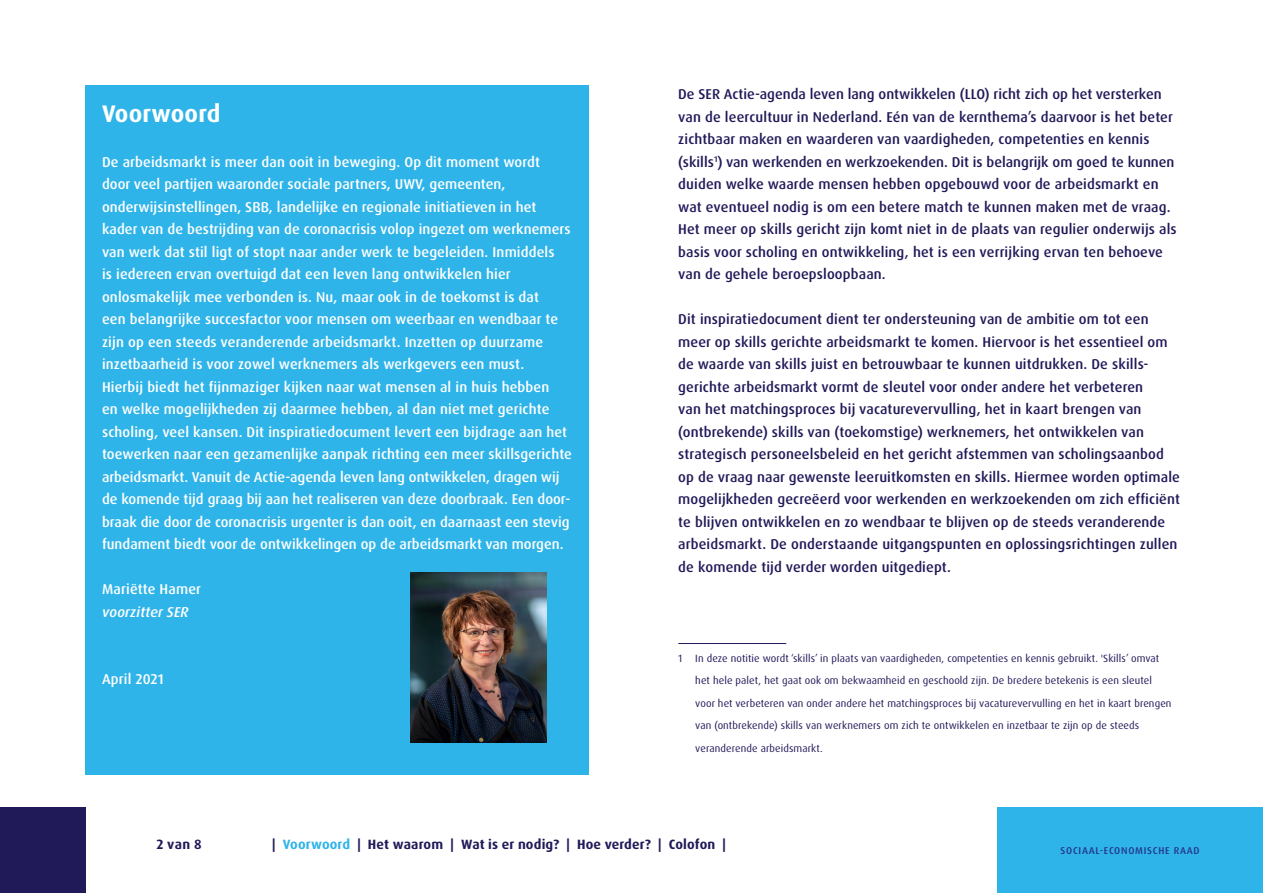
<style>
.page{position:relative;width:1263px;height:893px;background:#fff}
.page>*{position:absolute;margin:0;border:0;box-sizing:border-box;transform-origin:0 0}
.t1{font:700 24px "Dax OT";letter-spacing:.01em;color:#fff}
.t2{font:500 14.25px/22.5px "Dax OT";letter-spacing:.01em;color:#211a59}
.t3{font:500 14.25px/22.5px "Dax OT";letter-spacing:.01em;color:#fff}
.t4{font:italic 500 14.25px "Dax OT";letter-spacing:.01em;color:#fff}
.t5{font:700 13.5px "Dax OT";letter-spacing:.01em;color:#211a59}
.t6{font:10.5px/22.5px "Dax OT";letter-spacing:.01em;color:#211a59}
.t7{font:500 9.9px "Dax OT";letter-spacing:.075em;color:#23378b}
.s1{color:#2fb4e9}
</style>
<div class="page">
<div style="left:0;top:808px;width:85px;height:85px;background:#211a59"></div>
<div style="left:997px;top:808px;width:266px;height:85px;background:#2fb4e9"></div>
<div style="left:85px;top:85px;width:504px;height:689px;background:#2fb4e9"></div>
<hr style="left:678px;top:643px;width:108px;height:1px;background:#211a59">
<img style="left:410px;top:572px;width:136px;height:170px">
<h1 class="t1" style="left:102px;top:98px;width:120px">Voorwoord</h1>
<p class="t3" style="left:102px;top:150px;width:471px">De arbeidsmarkt is meer dan ooit in beweging. Op dit moment wordt door veel partijen waaronder sociale partners, UWV, gemeenten, onderwijsinstellingen, SBB, landelijke en regionale initiatieven in het kader van de bestrijding van de coronacrisis volop ingezet om werknemers van werk dat stil ligt of stopt naar ander werk te begeleiden. Inmiddels<br>is iedereen ervan overtuigd dat een leven lang ontwikkelen hier onlosmakelijk mee verbonden is. Nu, maar ook in de toekomst is dat<br>een belangrijke succesfactor voor mensen om weerbaar en wendbaar te zijn op een steeds veranderende arbeidsmarkt. Inzetten op duurzame inzetbaarheid is voor zowel werknemers als werkgevers een must.<br>Hierbij biedt het fijnmaziger kijken naar wat mensen al in huis hebben<br>en welke mogelijkheden zij daarmee hebben, al dan niet met gerichte scholing, veel kansen. Dit inspiratiedocument levert een bijdrage aan het toewerken naar een gezamenlijke aanpak richting een meer skillsgerichte arbeidsmarkt. Vanuit de Actie-agenda leven lang ontwikkelen, dragen wij de komende tijd graag bij aan het realiseren van deze doorbraak. Een door&shy;braak die door de coronacrisis urgenter is dan ooit, en daarnaast een stevig fundament biedt voor de ontwikkelingen op de arbeidsmarkt van morgen.</p>
<p class="t3" style="left:102px;top:578px;width:100px">Mariëtte Hamer</p>
<p class="t4" style="left:102px;top:602px;width:88px">voorzitter SER</p>
<p class="t3" style="left:102px;top:668px;width:63px">April 2021</p>
<p class="t2" style="left:678px;top:83px;width:500px">De SER Actie-agenda leven lang ontwikkelen (LLO) richt zich op het versterken van de leercultuur in Nederland. Eén van de kernthema’s daarvoor is het beter zichtbaar maken en waarderen van vaardigheden, competenties en kennis (skills<sup>1</sup>) van werkenden en werkzoekenden. Dit is belangrijk om goed te kunnen duiden welke waarde mensen hebben opgebouwd voor de arbeidsmarkt en wat eventueel nodig is om een betere match te kunnen maken met de vraag.<br>Het meer op skills gericht zijn komt niet in de plaats van regulier onderwijs als basis voor scholing en ontwikkeling, het is een verrijking ervan ten behoeve van de gehele beroepsloopbaan.</p>
<p class="t2" style="left:678px;top:308px;width:503px">Dit inspiratiedocument dient ter ondersteuning van de ambitie om tot een meer op skills gerichte arbeidsmarkt te komen. Hiervoor is het essentieel om de waarde van skills juist en betrouwbaar te kunnen uitdrukken. De skills&shy;gerichte arbeidsmarkt vormt de sleutel voor onder andere het verbeteren<br>van het matchingsproces bij vacaturevervulling, het in kaart brengen van (ontbrekende) skills van (toekomstige) werknemers, het ontwikkelen van strategisch personeelsbeleid en het gericht afstemmen van scholingsaanbod op de vraag naar gewenste leeruitkomsten en skills. Hiermee worden optimale mogelijkheden gecreëerd voor werkenden en werkzoekenden om zich efficiënt te blijven ontwikkelen en zo wendbaar te blijven op de steeds veranderende arbeidsmarkt. De onderstaande uitgangspunten en oplossingsrichtingen zullen de komende tijd verder worden uitgediept.</p>
<p class="t6" style="left:695px;top:647px;width:478px;text-indent:-17px">1 In deze notitie wordt ‘skills’ in plaats van vaardigheden, competenties en kennis gebruikt. 'Skills’ omvat het hele palet, het gaat ook om bekwaamheid en geschoold zijn. De bredere betekenis is een sleutel voor het verbeteren van onder andere het matchingsproces bij vacaturevervulling en het in kaart brengen van (ontbrekende) skills van werknemers om zich te ontwikkelen en inzetbaar te zijn op de steeds veranderende arbeidsmarkt.</p>
<p class="t5" style="left:156px;top:836px;width:47px">2 van 8</p>
<p class="t5" style="left:272px;top:836px;width:455px">| <span class="s1">Voorwoord</span> | Het waarom | Wat is er nodig? | Hoe verder? | Colofon |</p>
<p class="t7" style="left:1060px;top:845px;width:141px">SOCIAAL-ECONOMISCHE RAAD</p>
</div>
